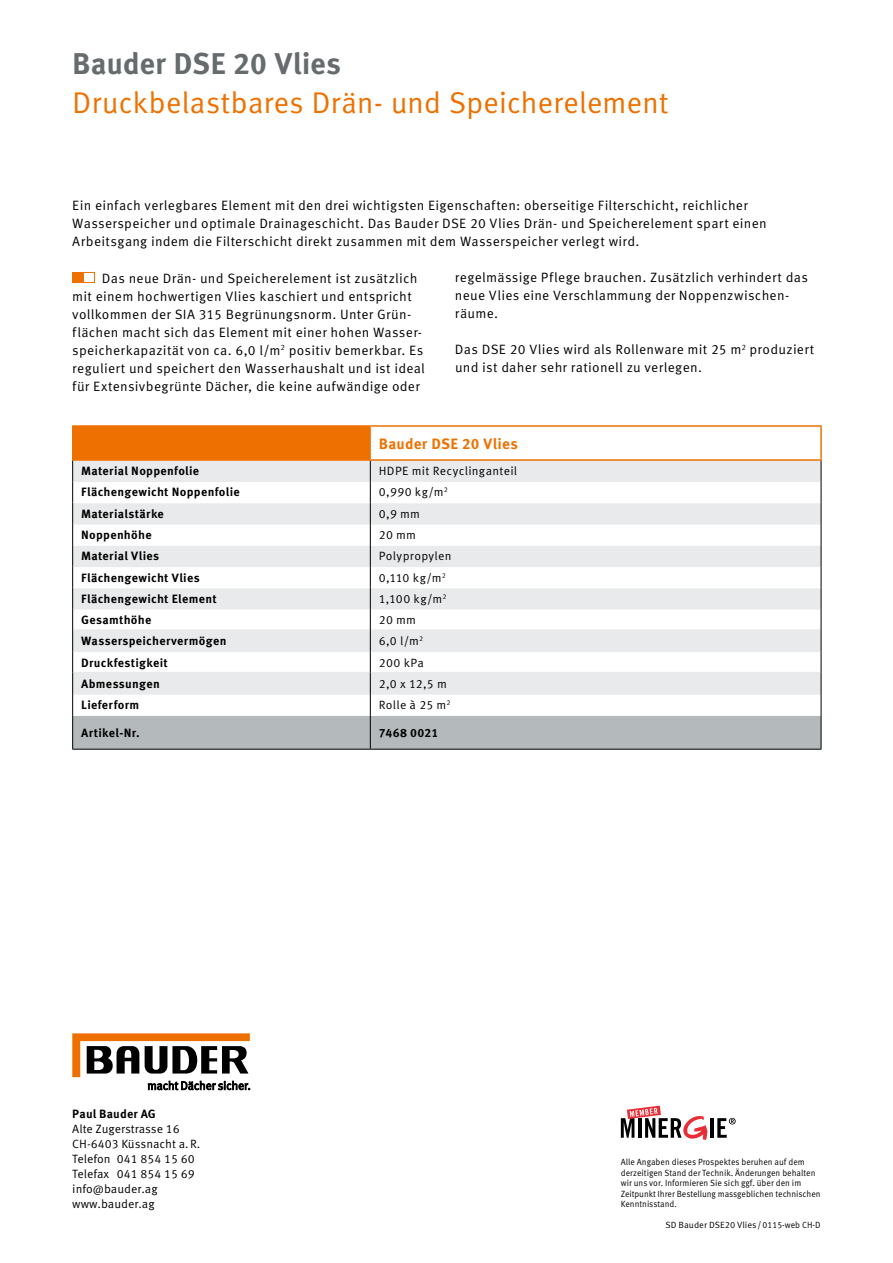
<style>
.page{position:relative;width:893px;height:1263px;background:#fff}
.page>*{position:absolute;margin:0;border:0;box-sizing:border-box;transform-origin:0 0}
.t1{font:30px "Meta Correspondence Pro";letter-spacing:-.01em;color:#ee7100}
.t2{font:700 30px "Meta Correspondence Pro";letter-spacing:-.005em;color:#666c6e}
.t3{font:700 15px "Meta Correspondence Pro";letter-spacing:.015em;color:#ee7100}
.t4{font:13.5px/18px "Meta Correspondence Pro";letter-spacing:.015em;color:#000}
.t5{font:700 12px "Meta Correspondence Pro";letter-spacing:.02em;color:#000}
.t6{font:12px/15px "Meta Correspondence Pro";color:#000}
.t7{font:12px "Meta Correspondence Pro";letter-spacing:.02em;color:#000}
.t8{font:12px "Meta Correspondence Pro";letter-spacing:.025em;color:#000}
.t9{font:9px/10.5px "Meta Correspondence Pro";color:#000;scale:.94 1}
.t10{font:9px "Meta Correspondence Pro";color:#000}
.s1{color:#e5007d}
</style>
<div class="page">
<div style="left:73px;top:427px;width:297px;height:32px;background:#ee7100"></div>
<hr style="left:72px;top:427px;width:1px;height:32px;background:#ee7100">
<hr style="left:72px;top:425px;width:298px;height:2px;background:#ee7100">
<hr style="left:370px;top:425px;width:452px;height:2px;background:#ee7100">
<hr style="left:820px;top:427px;width:2px;height:32px;background:#ee7100">
<hr style="left:72px;top:459px;width:298px;height:2px;background:#ee7100">
<hr style="left:370px;top:459px;width:452px;height:2px;background:#ee7100">
<hr style="left:370px;top:427px;width:1px;height:32px;background:#ee7100">
<hr style="left:72px;top:749px;width:298px;height:1px;background:#000">
<hr style="left:370px;top:749px;width:451px;height:1px;background:#000">
<svg style="left:72px;top:461px;width:750px;height:288px"></svg>
<hr style="left:72px;top:715px;width:1px;height:34px;background:#000">
<hr style="left:370px;top:715px;width:1px;height:34px;background:#000">
<hr style="left:821px;top:715px;width:1px;height:34px;background:#000">
<div style="left:72px;top:272px;width:11px;height:11px;background:#ee7100"></div>
<svg style="left:83px;top:272px;width:12px;height:11px"></svg>
<svg style="left:72px;top:1033px;width:178px;height:57px"></svg>
<hr style="left:710px;top:1118px;width:4px;height:20px;background:#000">
<svg style="left:621px;top:1106px;width:86px;height:34px"></svg>
<svg style="left:717px;top:1118px;width:19px;height:20px"></svg>
<h1 class="t2" style="left:72px;top:40px;width:270px">Bauder DSE 20 Vlies</h1>
<h1 class="t1" style="left:72px;top:80px;width:598px">Druckbelastbares Drän- und Speicherelement</h1>
<p class="t4" style="left:72px;top:195px;width:696px">Ein einfach verlegbares Element mit den drei wichtigsten Eigenschaften: oberseitige Filterschicht, reichlicher<br>Wasserspeicher und optimale Drainageschicht. Das Bauder DSE 20 Vlies Drän- und Speicherelement spart einen<br>Arbeitsgang indem die Filterschicht direkt zusammen mit dem Wasserspeicher verlegt wird.</p>
<p class="t4" style="left:72px;top:268px;width:354px;text-indent:30px">Das neue Drän- und Speicherelement ist zusätzlich mit einem hochwertigen Vlies kaschiert und entspricht vollkommen der SIA 315 Begrünungsnorm. Unter Grün&shy;flächen macht sich das Element mit einer hohen Wasser&shy;speicherkapazität von ca. 6,0 l/m<sup>2</sup> positiv bemerkbar. Es reguliert und speichert den Wasserhaushalt und ist ideal für Extensivbegrünte Dächer, die keine aufwändige oder</p>
<p class="t4" style="left:455px;top:268px;width:354px">regelmässige Pflege brauchen. Zusätzlich verhindert das neue Vlies eine Verschlammung der Noppenzwischen&shy;räume.</p>
<p class="t4" style="left:455px;top:340px;width:361px">Das DSE 20 Vlies wird als Rollenware mit 25 m<sup>2</sup> produziert und ist daher sehr rationell zu verlegen.</p>
<p class="t3" style="left:379px;top:432px;width:141px">Bauder DSE 20 Vlies</p>
<p class="t5" style="left:81px;top:462px;width:120px">Material Noppenfolie</p>
<p class="t7" style="left:379px;top:462px;width:140px">HDPE mit Recyclinganteil</p>
<p class="t5" style="left:81px;top:483px;width:160px">Flächengewicht Noppenfolie</p>
<p class="t6" style="left:379px;top:484px;width:71px">0,990 kg/m<sup>2</sup></p>
<p class="t5" style="left:81px;top:504px;width:84px">Materialstärke</p>
<p class="t6" style="left:379px;top:505px;width:43px">0,9 mm</p>
<p class="t5" style="left:81px;top:525px;width:72px">Noppenhöhe</p>
<p class="t6" style="left:379px;top:526px;width:39px">20 mm</p>
<p class="t5" style="left:81px;top:547px;width:80px">Material Vlies</p>
<p class="t8" style="left:379px;top:547px;width:74px">Polypropylen</p>
<p class="t5" style="left:81px;top:568px;width:120px">Flächengewicht Vlies</p>
<p class="t6" style="left:379px;top:569px;width:68px">0,110 kg/m<sup>2</sup></p>
<p class="t5" style="left:81px;top:589px;width:137px">Flächengewicht Element</p>
<p class="t6" style="left:379px;top:590px;width:69px">1,100 kg/m<sup>2</sup></p>
<p class="t5" style="left:81px;top:610px;width:72px">Gesamthöhe</p>
<p class="t6" style="left:379px;top:612px;width:39px">20 mm</p>
<p class="t5" style="left:81px;top:632px;width:147px">Wasserspeichervermögen</p>
<p class="t6" style="left:379px;top:633px;width:46px">6,0 l/m<sup>2</sup></p>
<p class="t5" style="left:81px;top:653px;width:88px">Druckfestigkeit</p>
<p class="t6" style="left:379px;top:654px;width:47px">200 kPa</p>
<p class="t5" style="left:81px;top:674px;width:80px">Abmessungen</p>
<p class="t6" style="left:379px;top:675px;width:70px">2,0 x 12,5 m</p>
<p class="t5" style="left:81px;top:695px;width:60px">Lieferform</p>
<p class="t6" style="left:379px;top:697px;width:73px">Rolle à 25 m<sup>2</sup></p>
<p class="t5" style="left:81px;top:723px;width:60px">Artikel-Nr.</p>
<p class="t5" style="left:379px;top:723px;width:61px">7468 0021</p>
<p class="t5" style="left:72px;top:1104px;width:85px">Paul Bauder AG</p>
<p class="t6" style="left:72px;top:1120px;width:130px">Alte Zugerstrasse 16<br>CH-6403 Küssnacht a.R.<br>Telefon 041 854 15 60<br>Telefax 041 854 15 69 info@bauder.ag www.bauder.ag</p>
<p class="t9" style="left:621px;top:1156px;width:214px">Alle Angaben dieses Prospektes beruhen auf dem derzeitigen Stand der Technik. Änderungen behalten wir uns vor. Informieren Sie sich ggf. über den im Zeitpunkt Ihrer Bestellung massgeblichen technischen Kenntnisstand.</p>
<p class="t10" style="left:665px;top:1218px;width:157px">SD Bauder DSE20 Vlies/0115-web CH-D</p>
<p class="t9" style="left:685px;top:1219px;width:124px">SD BauderPIR AZS/<span class="s1">11 4-1000</span></p>
</div>
